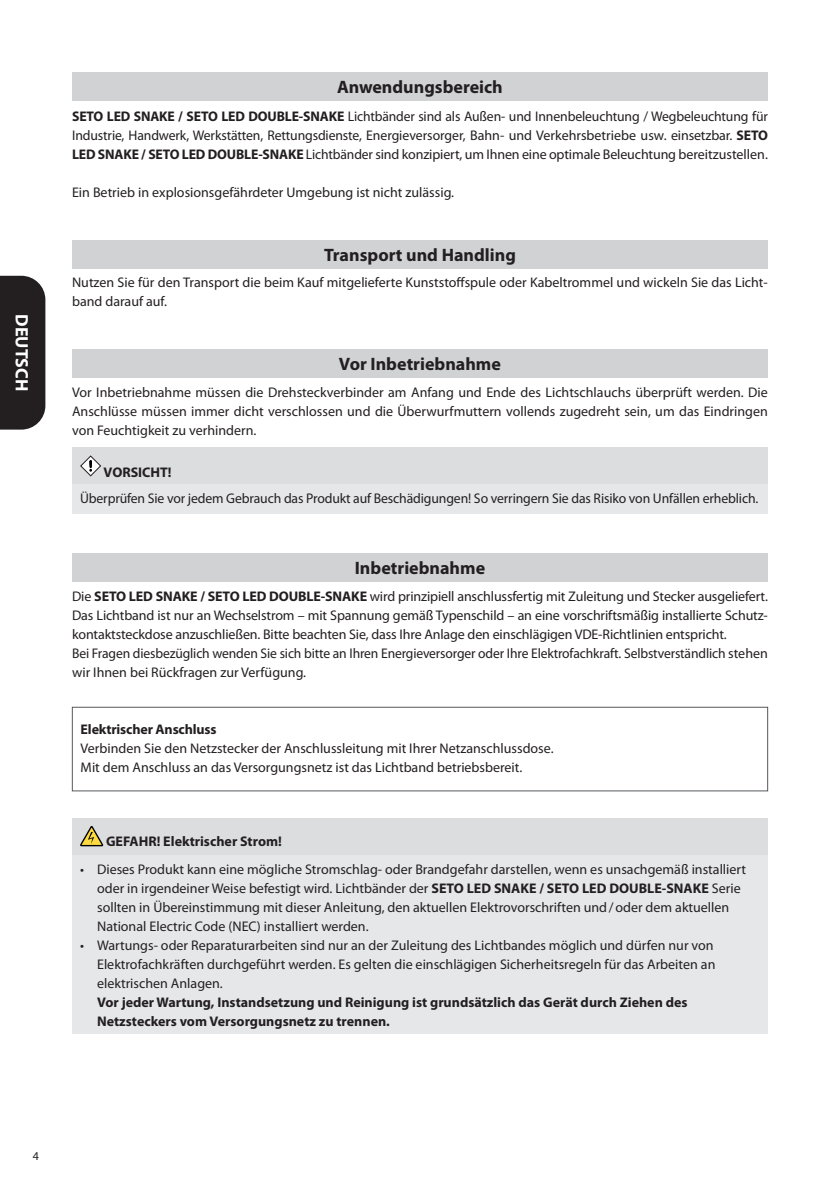
<style>
.page{position:relative;width:840px;height:1191px;background:#fff}
.page>*{position:absolute;margin:0;border:0;box-sizing:border-box;transform-origin:0 0}
.t1{font:700 18px "Myriad Pro";color:#231f20}
.t2{font:700 18px "Myriad Pro";color:#fff}
.t3{font:14px/19px "Myriad Pro";color:#231f20}
.Absatzformat_1{font:700 14px "Myriad Pro";letter-spacing:-.005em;color:#231f20}
.t4{font:12px "Myriad Pro";color:#231f20}
.s1{font-weight:700}
</style>
<div class="page">
<div style="left:0;top:276px;width:45px;height:153px;background:#231f20"></div>
<div style="left:72px;top:72px;width:695px;height:29px;background:#d1d2d4"></div>
<div style="left:72px;top:240px;width:695px;height:28px;background:#d1d2d4"></div>
<div style="left:72px;top:349px;width:695px;height:29px;background:#d1d2d4"></div>
<div style="left:72px;top:447px;width:695px;height:38px;background:#dcdddf"></div>
<div style="left:72px;top:485px;width:695px;height:29px;background:#e6e7e9"></div>
<svg style="left:80px;top:455px;width:21px;height:22px"></svg>
<div style="left:72px;top:553px;width:695px;height:29px;background:#d1d2d4"></div>
<div style="left:72px;top:818px;width:695px;height:37px;background:#dcdddf"></div>
<div style="left:72px;top:855px;width:695px;height:179px;background:#e6e7e9"></div>
<svg style="left:80px;top:826px;width:24px;height:21px"></svg>
<div style="left:72px;top:707px;width:695px;height:84px;border:1px solid #57585a"></div>
<p class="t2" style="left:34px;top:314px;width:78px;rotate:90deg">DEUTSCH</p>
<p class="t1" style="left:337px;top:75px;width:167px">Anwendungsbereich</p>
<p class="t3" style="left:72px;top:107px;width:697px;text-align:justify"><span class="s1">SETO LED SNAKE / SETO LED DOUBLE-SNAKE</span> Lichtbänder sind als Außen- und Innenbeleuchtung / Wegbeleuchtung für Industrie, Handwerk, Werkstätten, Rettungsdienste, Energieversorger, Bahn- und Verkehrsbetriebe usw. einsetzbar. <span class="s1">SETO LED SNAKE / SETO LED DOUBLE-SNAKE</span> Lichtbänder sind konzipiert, um Ihnen eine optimale Beleuchtung bereitzustellen.</p>
<p class="t3" style="left:72px;top:183px;width:383px">Ein Betrieb in explosionsgefährdeter Umgebung ist nicht zulässig.</p>
<p class="t1" style="left:324px;top:243px;width:193px">Transport und Handling</p>
<p class="t3" style="left:72px;top:273px;width:697px">Nutzen Sie für den Transport die beim Kauf mitgelieferte Kunststoffspule oder Kabeltrommel und wickeln Sie das Licht&shy;band darauf auf.</p>
<p class="t1" style="left:339px;top:352px;width:163px">Vor Inbetriebnahme</p>
<p class="t3" style="left:72px;top:382px;width:697px;text-align:justify">Vor Inbetriebnahme müssen die Drehsteckverbinder am Anfang und Ende des Lichtschlauchs überprüft werden. Die Anschlüsse müssen immer dicht verschlossen und die Überwurfmuttern vollends zugedreht sein, um das Eindringen von Feuchtigkeit zu verhindern.</p>
<p class="Absatzformat_1" style="left:103px;top:462px;width:70px">VORSICHT!</p>
<p class="t3" style="left:80px;top:489px;width:679px">Überprüfen Sie vor jedem Gebrauch das Produkt auf Beschädigungen! So verringern Sie das Risiko von Unfällen erheblich.</p>
<p class="t1" style="left:354px;top:556px;width:132px">Inbetriebnahme</p>
<p class="t3" style="left:72px;top:586px;width:697px;text-align:justify">Die <span class="s1">SETO LED SNAKE / SETO LED DOUBLE-SNAKE</span> wird prinzipiell anschlussfertig mit Zuleitung und Stecker ausgeliefert.<br>Das Lichtband ist nur an Wechselstrom – mit Spannung gemäß Typenschild – an eine vorschriftsmäßig installierte Schutz&shy;kontaktsteckdose anzuschließen. Bitte beachten Sie, dass Ihre Anlage den einschlägigen VDE-Richtlinien entspricht.</p>
<p class="t3" style="left:72px;top:643px;width:697px">Bei Fragen diesbezüglich wenden Sie sich bitte an Ihren Energieversorger oder Ihre Elektrofachkraft. Selbstverständlich stehen wir Ihnen bei Rückfragen zur Verfügung.</p>
<p class="Absatzformat_1" style="left:81px;top:720px;width:137px">Elektrischer Anschluss</p>
<p class="t3" style="left:81px;top:738px;width:474px">Verbinden Sie den Netzstecker der Anschlussleitung mit Ihrer Netzanschlussdose.<br>Mit dem Anschluss an das Versorgungsnetz ist das Lichtband betriebsbereit.</p>
<p class="Absatzformat_1" style="left:106px;top:832px;width:177px">GEFAHR! Elektrischer Strom!</p>
<p class="t3" style="left:97px;top:859px;width:650px;text-indent:-17px">• Dieses Produkt kann eine mögliche Stromschlag- oder Brandgefahr darstellen, wenn es unsachgemäß installiert oder in irgendeiner Weise befestigt wird. Lichtbänder der <span class="s1">SETO LED SNAKE / SETO LED DOUBLE-SNAKE</span> Serie sollten in Übereinstimmung mit dieser Anleitung, den aktuellen Elektrovorschriften und/oder dem aktuellen National Electric Code (NEC) installiert werden.</p>
<p class="t3" style="left:97px;top:935px;width:619px;text-indent:-17px">• Wartungs- oder Reparaturarbeiten sind nur an der Zuleitung des Lichtbandes möglich und dürfen nur von Elektrofachkräften durchgeführt werden. Es gelten die einschlägigen Sicherheitsregeln für das Arbeiten an elektrischen Anlagen.<br><span class="s1">Vor jeder Wartung, Instandsetzung und Reinigung ist grundsätzlich das Gerät durch Ziehen des Netzsteckers vom Versorgungsnetz zu trennen.</span></p>
<p class="t4" style="left:33px;top:1148px;width:8px">4</p>
</div>
